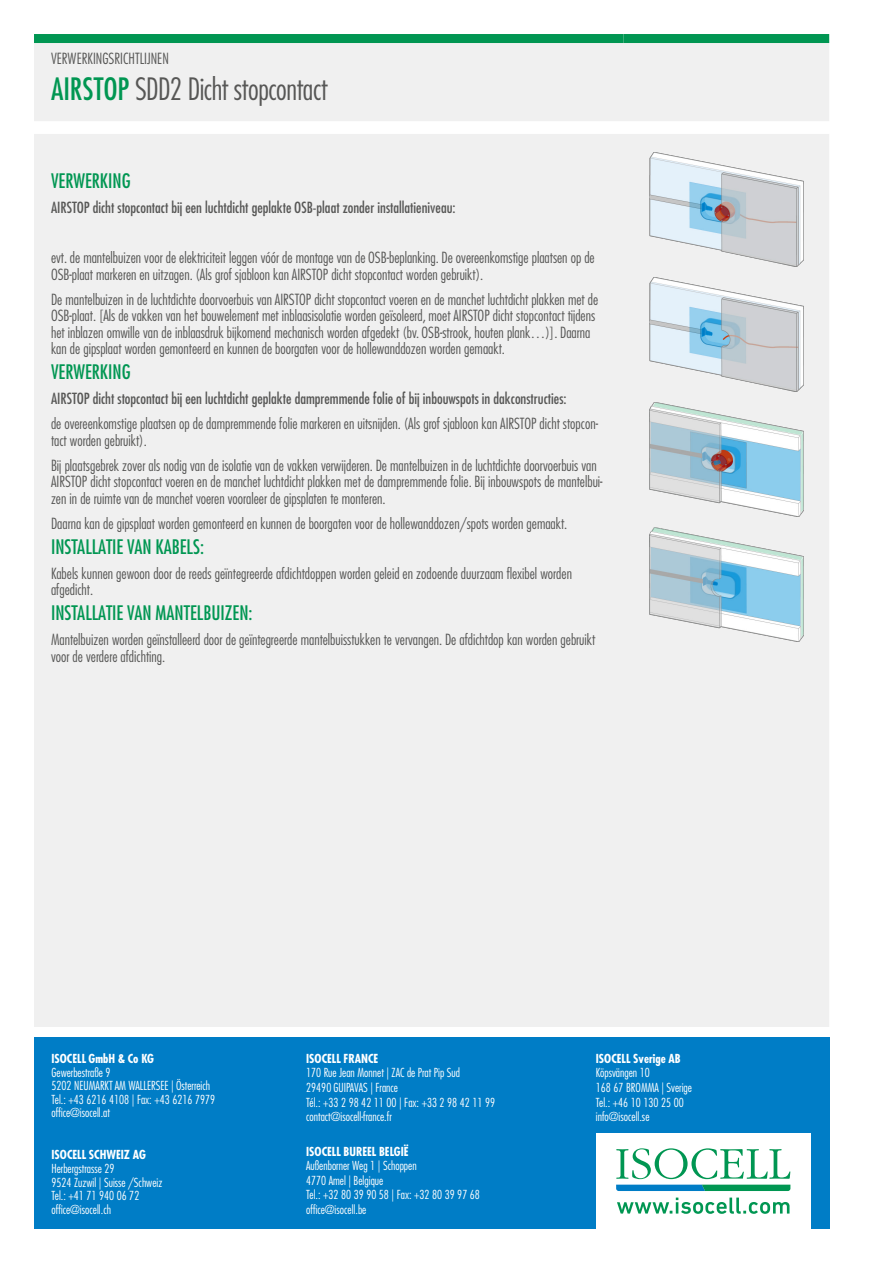
<style>
.page{position:relative;width:893px;height:1263px;background:#fff}
.page>*{position:absolute;margin:0;border:0;box-sizing:border-box;transform-origin:0 0}
.t1{font:300 condensed 30px "Futura LT Pro";letter-spacing:-.015em;color:#575756}
.t2{font:500 condensed 19.5px "Futura LT Pro";color:#009652}
.t3{font:300 condensed 15px/16.5px "Futura LT Pro";color:#575756}
.t4{font:500 condensed 15px "Futura LT Pro";color:#575756}
.t5{font:300 condensed 12.15px/14.5px "Futura LT Pro";color:#fff}
.t6{font:700 condensed 12.15px "Futura LT Pro";color:#fff}
.s1{font-weight:500;color:#009652}
</style>
<div class="page">
<div style="left:34px;top:1038px;width:795px;height:191px;background:#007dc6"></div>
<div style="left:596px;top:1133px;width:215px;height:96px;background:#fff"></div>
<svg style="left:616px;top:1148px;width:174px;height:43px"></svg>
<svg style="left:617px;top:1197px;width:172px;height:17px"></svg>
<div style="left:34px;top:43px;width:795px;height:984px;background:#f0f0f0"></div>
<div style="left:34px;top:34px;width:589px;height:9px;background:#009652"></div>
<div style="left:623px;top:34px;width:206px;height:9px;background:#009652"></div>
<img style="left:650px;top:152px;width:153px;height:115px">
<img style="left:650px;top:277px;width:153px;height:115px">
<img style="left:649px;top:403px;width:154px;height:114px">
<img style="left:650px;top:528px;width:153px;height:114px">
<p class="t3" style="left:51px;top:50px;width:119px">VERWERKINGSRICHTLIJNEN</p>
<h1 class="t1" style="left:51px;top:70px;width:278px"><span class="s1">AIRSTOP</span> SDD2 Dicht stopcontact</h1>
<h2 class="t2" style="left:51px;top:168px;width:81px">VERWERKING</h2>
<p class="t4" style="left:51px;top:197px;width:406px">AIRSTOP dicht stopcontact bij een luchtdicht geplakte OSB-plaat zonder installatieniveau:</p>
<p class="t3" style="left:51px;top:249px;width:545px">evt. de mantelbuizen voor de elektriciteit leggen vóór de montage van de OSB-beplanking. De overeenkomstige plaatsen op de<br>OSB-plaat markeren en uitzagen. (Als grof sjabloon kan AIRSTOP dicht stopcontact worden gebruikt).</p>
<p class="t3" style="left:51px;top:291px;width:549px">De mantelbuizen in de luchtdichte doorvoerbuis van AIRSTOP dicht stopcontact voeren en de manchet luchtdicht plakken met de OSB-plaat. [Als de vakken van het bouwelement met inblaasisolatie worden geïsoleerd, moet AIRSTOP dicht stopcontact tijdens het inblazen omwille van de inblaasdruk bijkomend mechanisch worden afgedekt (bv. OSB-strook, houten plank…)]. Daarna kan de gipsplaat worden gemonteerd en kunnen de boorgaten voor de hollewanddozen worden gemaakt.</p>
<h2 class="t2" style="left:51px;top:359px;width:81px">VERWERKING</h2>
<p class="t4" style="left:51px;top:388px;width:517px">AIRSTOP dicht stopcontact bij een luchtdicht geplakte dampremmende folie of bij inbouwspots in dakconstructies:</p>
<p class="t3" style="left:51px;top:415px;width:548px">de overeenkomstige plaatsen op de dampremmende folie markeren en uitsnijden. (Als grof sjabloon kan AIRSTOP dicht stopcon&shy;tact worden gebruikt).</p>
<p class="t3" style="left:51px;top:457px;width:553px">Bij plaatsgebrek zover als nodig van de isolatie van de vakken verwijderen. De mantelbuizen in de luchtdichte doorvoerbuis van<br>AIRSTOP dicht stopcontact voeren en de manchet luchtdicht plakken met de dampremmende folie. Bij inbouwspots de mantelbui&shy;zen in de ruimte van de manchet voeren vooraleer de gipsplaten te monteren.</p>
<p class="t3" style="left:51px;top:515px;width:518px">Daarna kan de gipsplaat worden gemonteerd en kunnen de boorgaten voor de hollewanddozen/spots worden gemaakt.</p>
<h2 class="t2" style="left:51px;top:533px;width:154px">INSTALLATIE VAN KABELS:</h2>
<p class="t3" style="left:51px;top:565px;width:522px">Kabels kunnen gewoon door de reeds geïntegreerde afdichtdoppen worden geleid en zodoende duurzaam flexibel worden afgedicht.</p>
<h2 class="t2" style="left:51px;top:600px;width:203px">INSTALLATIE VAN MANTELBUIZEN:</h2>
<p class="t3" style="left:51px;top:632px;width:546px">Mantelbuizen worden geïnstalleerd door de geïntegreerde mantelbuisstukken te vervangen. De afdichtdop kan worden gebruikt voor de verdere afdichting.</p>
<p class="t6" style="left:52px;top:1050px;width:104px">ISOCELL GmbH &amp; Co KG</p>
<p class="t5" style="left:52px;top:1065px;width:165px;line-height:13.6px">Gewerbestraße 9<br>5202 NEUMARKT AM WALLERSEE | Österreich<br>Tel.: +43 6216 4108 | Fax: +43 6216 7979 office@isocell.at</p>
<p class="t6" style="left:52px;top:1147px;width:96px">ISOCELL SCHWEIZ AG</p>
<p class="t5" style="left:52px;top:1162px;width:112px;line-height:13.6px">Herbergstrasse 29<br>9524 Zuzwil | Suisse /Schweiz<br>Tel.: +41 71 940 06 72 office@isocell.ch</p>
<p class="t6" style="left:306px;top:1050px;width:74px">ISOCELL FRANCE</p>
<p class="t5" style="left:306px;top:1065px;width:190px">170 Rue Jean Monnet | ZAC de Prat Pip Sud<br>29490 GUIPAVAS | France<br>Tél.: +33 2 98 42 11 00 | Fax: +33 2 98 42 11 99 contact@isocell-france.fr</p>
<p class="t6" style="left:306px;top:1143px;width:104px">ISOCELL BUREEL BELGIË</p>
<p class="t5" style="left:306px;top:1158px;width:175px">Außenborner Weg 1 | Schoppen<br>4770 Amel | Belgique<br>Tel.: +32 80 39 90 58 | Fax: +32 80 39 97 68 office@isocell.be</p>
<p class="t6" style="left:596px;top:1050px;width:86px">ISOCELL Sverige AB</p>
<p class="t5" style="left:596px;top:1065px;width:98px">Köpsvängen 10<br>168 67 BROMMA | Sverige<br>Tel.: +46 10 130 25 00 info@isocell.se</p>
</div>
